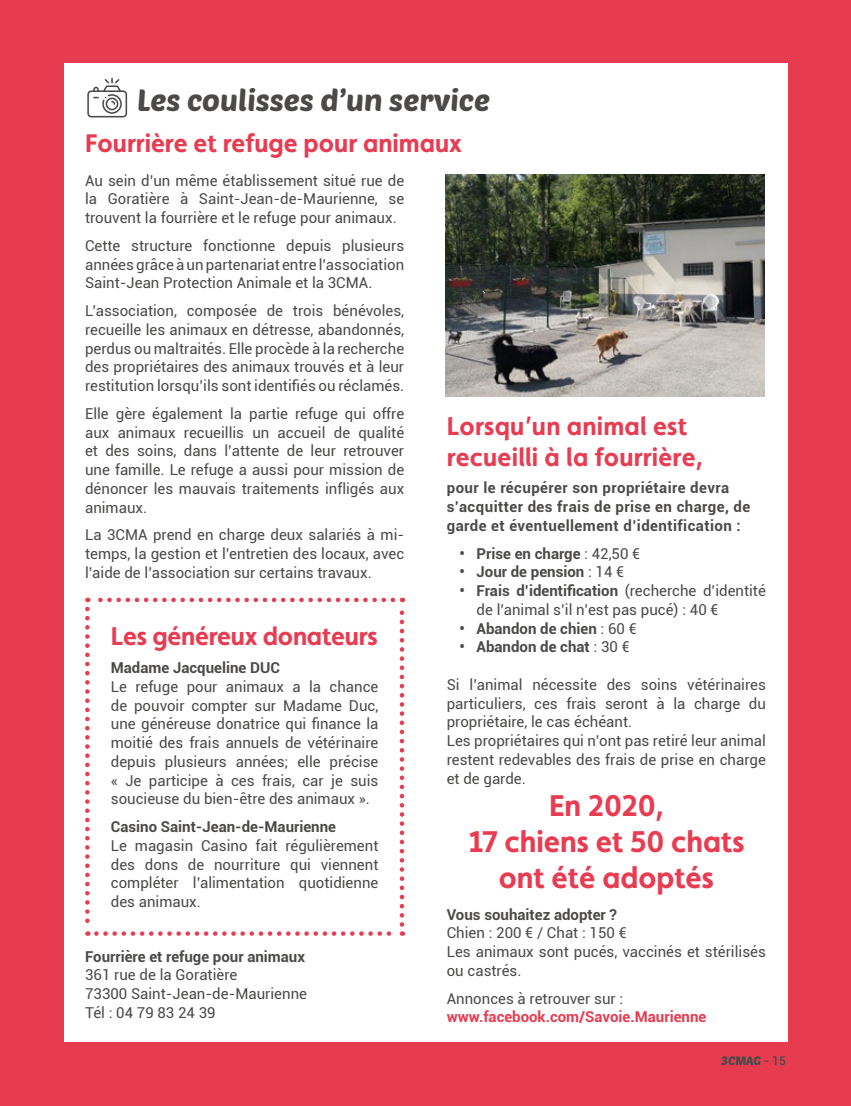
<style>
.page{position:relative;width:851px;height:1106px;background:#fff}
.page>*{position:absolute;margin:0;border:0;box-sizing:border-box;transform-origin:0 0}
.t1{font:700 30px/36px "Faricy New";color:#e73c51;text-align:center}
.t2{font:30px "Poetsen One";color:#4b4a49}
.t3{font:700 25.5px/30.6px "Faricy New";color:#e73c51}
.t4{font:15px/18.8px "Roboto";color:#4b4a49;text-align:justify}
.t5{font:700 15px "Roboto";color:#4b4a49}
.t6{font:700 15px/18.8px "Roboto";letter-spacing:.03em;color:#4b4a49}
.t7{font:700 15px "Roboto";color:#e73c51}
.t8{font:12px "Poetsen One";color:#4a4a49}
.s1{font-weight:400}
.s2{font-weight:700}
.s3{font-family:"Roboto";font-weight:500}
</style>
<div class="page">
<div style="left:0;top:0;width:850px;height:1106px;background:#e73c50"></div>
<div style="left:64px;top:64px;width:723px;height:978px;background:#fff"></div>
<img style="left:445px;top:174px;width:319px;height:222px">
<svg style="left:87px;top:78px;width:40px;height:39px"></svg>
<svg style="left:85px;top:609px;width:5px;height:326px"></svg>
<svg style="left:96px;top:931px;width:307px;height:4px"></svg>
<svg style="left:399px;top:597px;width:5px;height:327px"></svg>
<svg style="left:87px;top:597px;width:306px;height:5px"></svg>
<h1 class="t2" style="left:137px;top:80px;width:354px">Les coulisses d’un service</h1>
<h2 class="t3" style="left:85px;top:127px;width:378px">Fourrière et refuge pour animaux</h2>
<p class="t4" style="left:85px;top:170px;width:320px">Au sein d’un même établissement situé rue de la Goratière à Saint-Jean-de-Maurienne, se trouvent la fourrière et le refuge pour animaux.</p>
<p class="t4" style="left:85px;top:235px;width:320px">Cette structure fonctionne depuis plusieurs années grâce à un partenariat entre l’association Saint-Jean Protection Animale et la 3CMA.</p>
<p class="t4" style="left:85px;top:301px;width:320px">L’association, composée de trois bénévoles, recueille les animaux en détresse, abandonnés, perdus ou maltraités. Elle procède à la recherche des propriétaires des animaux trouvés et à leur restitution lorsqu’ils sont identifiés ou réclamés.</p>
<p class="t4" style="left:85px;top:403px;width:320px">Elle gère également la partie refuge qui offre aux animaux recueillis un accueil de qualité et des soins, dans l’attente de leur retrouver une famille. Le refuge a aussi pour mission de dénoncer les mauvais traitements infligés aux animaux.</p>
<p class="t4" style="left:85px;top:525px;width:320px">La 3CMA prend en charge deux salariés à mi&shy;temps, la gestion et l’entretien des locaux, avec l’aide de l’association sur certains travaux.</p>
<h2 class="t3" style="left:446px;top:410px;width:257px">Lorsqu’un animal est recueilli à la fourrière,</h2>
<p class="t6" style="left:446px;top:478px;width:305px">pour le récupérer son propriétaire devra s’acquitter des frais de prise en charge, de garde et éventuellement d’identification :</p>
<p class="t5" style="left:459px;top:542px;width:182px">• Prise en charge <span class="s1">: 42,50 €</span></p>
<p class="t5" style="left:459px;top:561px;width:166px">• Jour de pension <span class="s1">: 14 €</span></p>
<p class="t4" style="left:476px;top:581px;width:291px;text-indent:-17px"><span class="s2">• Frais d’identification</span> (recherche d’identité de l’animal s’il n’est pas pucé) : 40 €</p>
<p class="t5" style="left:459px;top:617px;width:179px">• Abandon de chien <span class="s1">: 60 €</span></p>
<p class="t5" style="left:459px;top:636px;width:172px">• Abandon de chat <span class="s1">: 30 €</span></p>
<p class="t4" style="left:446px;top:674px;width:320px;text-align:left">Si l’animal nécessite des soins vétérinaires particuliers, ces frais seront à la charge du propriétaire, le cas échéant.<br>Les propriétaires qui n’ont pas retiré leur animal restent redevables des frais de prise en charge et de garde.</p>
<h2 class="t3" style="left:111px;top:621px;width:268px">Les généreux donateurs</h2>
<p class="t5" style="left:111px;top:657px;width:170px">Madame Jacqueline DUC</p>
<p class="t4" style="left:111px;top:676px;width:269px">Le refuge pour animaux a la chance de pouvoir compter sur Madame Duc, une généreuse donatrice qui finance la moitié des frais annuels de vétérinaire depuis plusieurs années; elle précise « Je participe à ces frais, car je suis soucieuse du bien-être des animaux ».</p>
<p class="t5" style="left:111px;top:816px;width:227px">Casino Saint-Jean-de-Maurienne</p>
<p class="t4" style="left:111px;top:835px;width:269px">Le magasin Casino fait régulièrement des dons de nourriture qui viennent compléter l’alimentation quotidienne des animaux.</p>
<h1 class="t1" style="left:468px;top:787px;width:277px">En 2020,<br>17 chiens et 50 chats ont été adoptés</h1>
<p class="t5" style="left:446px;top:903px;width:172px">Vous souhaitez adopter ?</p>
<p class="t4" style="left:446px;top:923px;width:320px;text-align:left">Chien : 200 € / Chat : 150 €<br>Les animaux sont pucés, vaccinés et stérilisés ou castrés.</p>
<p class="t4" style="left:446px;top:988px;width:178px">Annonces à retrouver sur :</p>
<p class="t7" style="left:446px;top:1006px;width:261px">www.facebook.com/Savoie.Maurienne</p>
<p class="t5" style="left:85px;top:945px;width:221px">Fourrière et refuge pour animaux</p>
<p class="t4" style="left:85px;top:965px;width:223px;text-align:left">361 rue de la Goratière<br>73300 Saint-Jean-de-Maurienne<br>Tél : 04 79 83 24 39</p>
<p class="t8" style="left:721px;top:1052px;width:66px">3CMAG <span class="s3">- 15</span></p>
</div>
